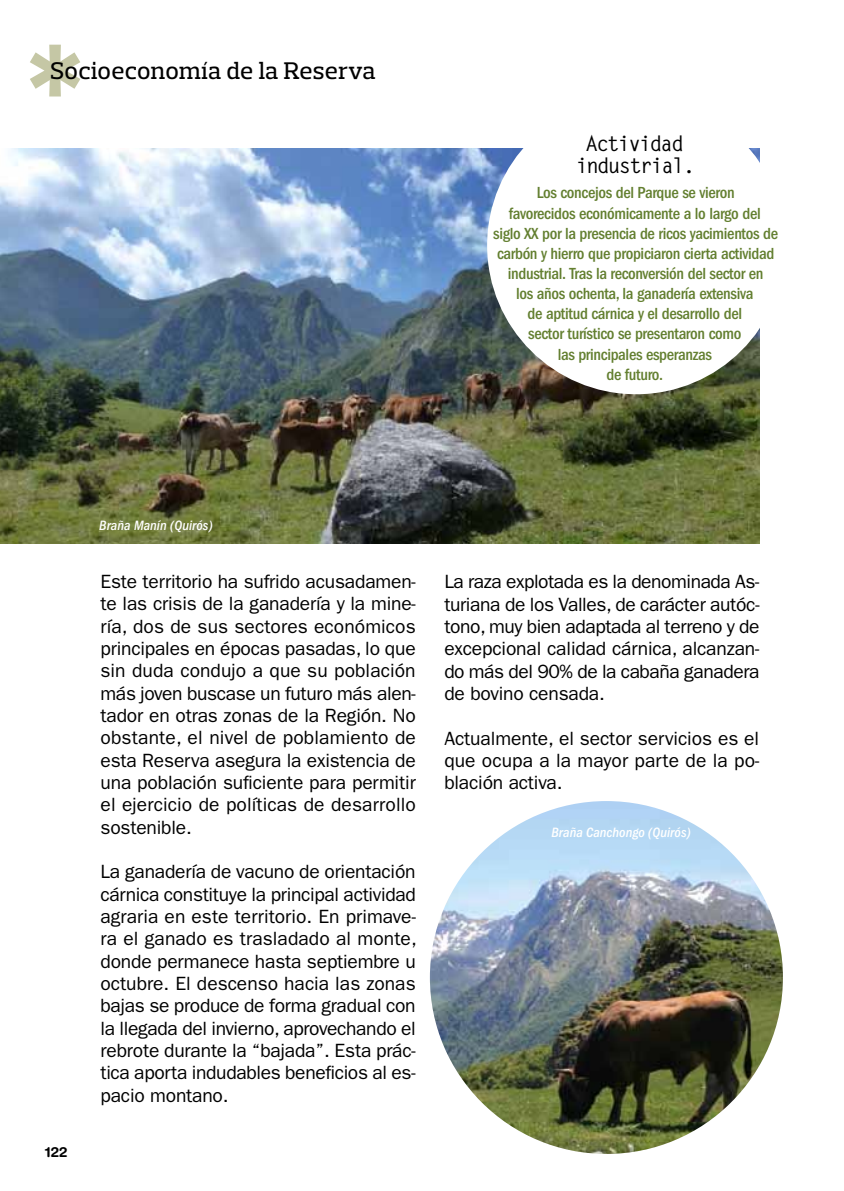
<style>
.page{position:relative;width:844px;height:1191px;background:#fff}
.page>*{position:absolute;margin:0;border:0;box-sizing:border-box;transform-origin:0 0}
.t1{font:500 24.5px "Prelo Slab";letter-spacing:.01em;color:#000}
.t2{font:700 21px/22.8px "Letter Gothic Std";letter-spacing:-.09em;color:#000;text-align:center}
.t3{font:19.25px/22.4px "ITC Franklin Gothic Std";letter-spacing:-.01em;color:#000;text-align:justify}
.t4{font:500 condensed 16.62px/20.1px "ITC Franklin Gothic Std";letter-spacing:-.02em;color:#637f30;text-align:center}
.t5{font:italic 500 condensed 14px "ITC Franklin Gothic Std";color:#fff}
.t6{font:700 14px "Helvetica Rounded LT Std";color:#000}
</style>
<div class="page">
<img style="left:0;top:149px;width:759px;height:394px">
<svg style="left:30px;top:45px;width:50px;height:51px"></svg>
<div style="left:487px;top:96px;width:297px;height:298px;background:#fff;border-radius:50%"></div>
<img style="left:430px;top:801px;width:352px;height:353px;border-radius:176px">
<p class="t1" style="left:50px;top:56px;width:327px">Socioeconomía de la Reserva</p>
<p class="t2" style="left:575px;top:132px;width:121px">Actividad industrial.</p>
<p class="t4" style="left:493px;top:183px;width:286px">Los concejos del Parque se vieron<br>favorecidos económicamente a lo largo del<br>siglo XX por la presencia de ricos yacimientos de carbón y hierro que propiciaron cierta actividad industrial. Tras la reconversión del sector en<br>los años ochenta, la ganadería extensiva<br>de aptitud cárnica y el desarrollo del<br>sector turístico se presentaron como<br>las principales esperanzas<br>de futuro.</p>
<p class="t6" style="left:45px;top:1143px;width:24px">122</p>
<p class="t5" style="left:99px;top:518px;width:115px">Braña Manín (Quirós)</p>
<p class="t3" style="left:100px;top:570px;width:317px">Este territorio ha sufrido acusadamen‑ te las crisis de la ganadería y la mine‑ ría, dos de sus sectores económicos principales en épocas pasadas, lo que sin duda condujo a que su población más joven buscase un futuro más alen‑ tador en otras zonas de la Región. No obstante, el nivel de poblamiento de esta Reserva asegura la existencia de una población suficiente para permitir el ejercicio de políticas de desarrollo sostenible.</p>
<p class="t3" style="left:100px;top:861px;width:318px">La ganadería de vacuno de orientación cárnica constituye la principal actividad agraria en este territorio. En primave‑ ra el ganado es trasladado al monte, donde permanece hasta septiembre u octubre. El descenso hacia las zonas bajas se produce de forma gradual con la llegada del invierno, aprovechando el rebrote durante la “bajada”. Esta prác‑ tica aporta indudables beneficios al es‑ pacio montano.</p>
<p class="t3" style="left:444px;top:570px;width:317px">La raza explotada es la denominada As‑ turiana de los Valles, de carácter autóc‑ tono, muy bien adaptada al terreno y de excepcional calidad cárnica, alcanzan‑ do más del 90% de la cabaña ganadera de bovino censada.</p>
<p class="t3" style="left:444px;top:727px;width:316px">Actualmente, el sector servicios es el que ocupa a la mayor parte de la po‑ blación activa.</p>
<p class="t5" style="left:551px;top:824px;width:141px">Braña Canchongo (Quirós)</p>
</div>
